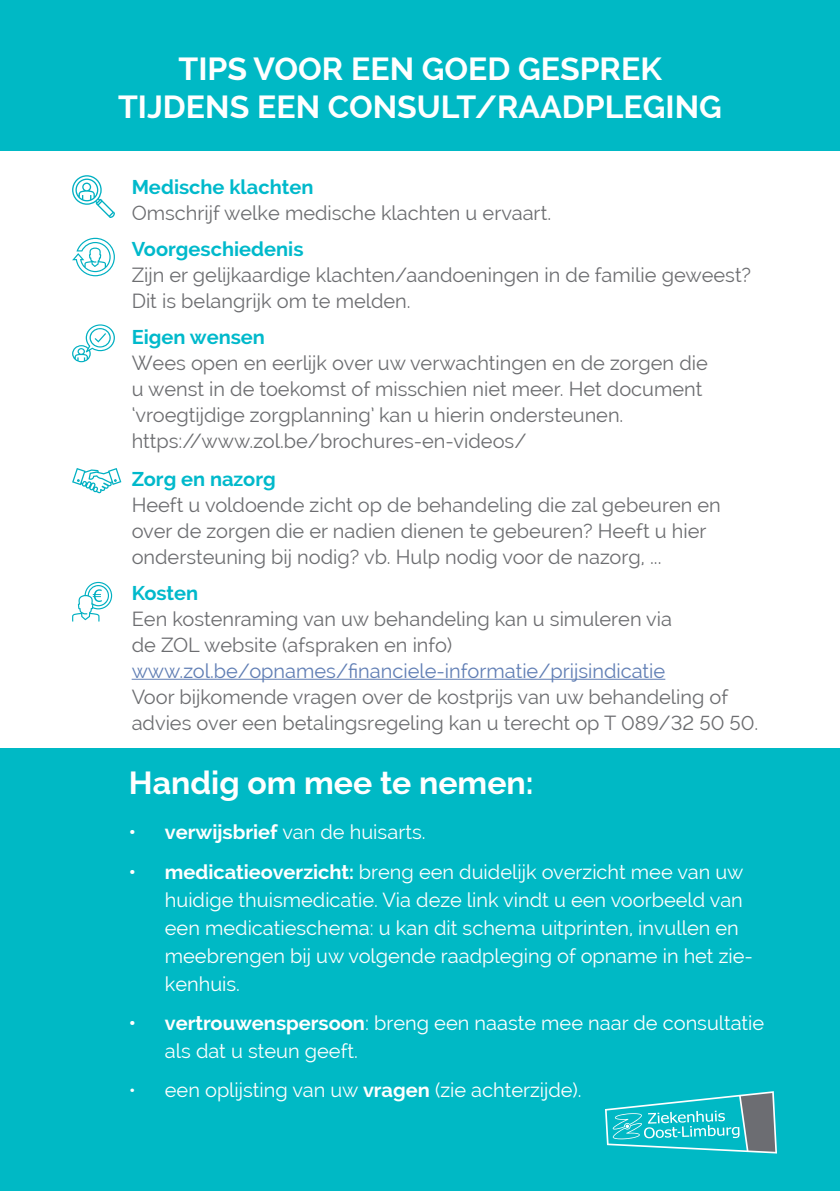
<style>
.page{position:relative;width:840px;height:1191px;background:#fff}
.page>*{position:absolute;margin:0;border:0;box-sizing:border-box;transform-origin:0 0}
.t1{font:700 32px "Raleway";color:#fff}
.t2{font:20px/26px "Raleway";color:#6c6d70}
.t3{font:20px/28px "Raleway";color:#fff}
.t4{font:700 20px "Raleway";color:#00b9cb}
.s1{color:#607eb4}
.s2{font-weight:700}
</style>
<div class="page">
<div style="left:0;top:0;width:839px;height:151px;background:#00b9c5"></div>
<div style="left:0;top:748px;width:839px;height:443px;background:#00b9c5"></div>
<hr style="left:132px;top:679px;width:533px;height:1px;background:#607eb4">
<svg style="left:72px;top:175px;width:43px;height:43px"></svg>
<svg style="left:72px;top:238px;width:43px;height:38px"></svg>
<svg style="left:72px;top:324px;width:43px;height:38px"></svg>
<svg style="left:72px;top:468px;width:49px;height:25px"></svg>
<svg style="left:72px;top:582px;width:40px;height:39px"></svg>
<svg style="left:605px;top:1091px;width:171px;height:62px"></svg>
<p class="t1" style="left:178px;top:50px;width:484px">TIPS VOOR EEN GOED GESPREK</p>
<p class="t1" style="left:118px;top:89px;width:605px">TIJDENS EEN CONSULT/RAADPLEGING</p>
<p class="t4" style="left:132px;top:175px;width:183px">Medische klachten</p>
<p class="t2" style="left:132px;top:200px;width:420px">Omschrijf welke medische klachten u ervaart.</p>
<p class="t4" style="left:132px;top:237px;width:173px">Voorgeschiedenis</p>
<p class="t2" style="left:132px;top:262px;width:620px">Zijn er gelijkaardige klachten/aandoeningen in de familie geweest?<br>Dit is belangrijk om te melden.</p>
<p class="t4" style="left:132px;top:325px;width:135px">Eigen wensen</p>
<p class="t2" style="left:132px;top:349px;width:577px">Wees open en eerlijk over uw verwachtingen en de zorgen die u wenst in de toekomst of misschien niet meer. Het document ‘vroegtijdige zorgplanning’ kan u hierin ondersteunen.</p>
<p class="t2" style="left:132px;top:427px;width:396px">https://www.zol.be/brochures-en-videos/</p>
<p class="t4" style="left:132px;top:467px;width:145px">Zorg en nazorg</p>
<p class="t2" style="left:132px;top:492px;width:590px">Heeft u voldoende zicht op de behandeling die zal gebeuren en over de zorgen die er nadien dienen te gebeuren? Heeft u hier ondersteuning bij nodig? vb. Hulp nodig voor de nazorg, ...</p>
<p class="t4" style="left:132px;top:581px;width:68px">Kosten</p>
<p class="t2" style="left:132px;top:605px;width:541px">Een kostenraming van uw behandeling kan u simuleren via de ZOL website (afspraken en info) <span class="s1">www.zol.be/opnames/financiele-informatie/prijsindicatie</span></p>
<p class="t2" style="left:132px;top:683px;width:627px">Voor bijkomende vragen over de kostprijs van uw behandeling of advies over een betalingsregeling kan u terecht op T 089/32 50 50.</p>
<p class="t1" style="left:129px;top:764px;width:406px">Handig om mee te nemen:</p>
<p class="t3" style="left:129px;top:818px;width:298px"><span class="s2">• verwijsbrief</span> van de huisarts.</p>
<p class="t3" style="left:165px;top:857px;width:589px;text-indent:-36px"><span class="s2">• medicatieoverzicht:</span> breng een duidelijk overzicht mee van uw huidige thuismedicatie. Via deze link vindt u een voorbeeld van een medicatieschema: u kan dit schema uitprinten, invullen en meebrengen bij uw volgende raadpleging of opname in het zie&shy;kenhuis.</p>
<p class="t3" style="left:165px;top:1009px;width:600px;text-indent:-36px"><span class="s2">• vertrouwenspersoon</span>: breng een naaste mee naar de consultatie als dat u steun geeft.</p>
<p class="t3" style="left:129px;top:1076px;width:454px">• een oplijsting van uw <span class="s2">vragen</span> (zie achterzijde).</p>
</div>
